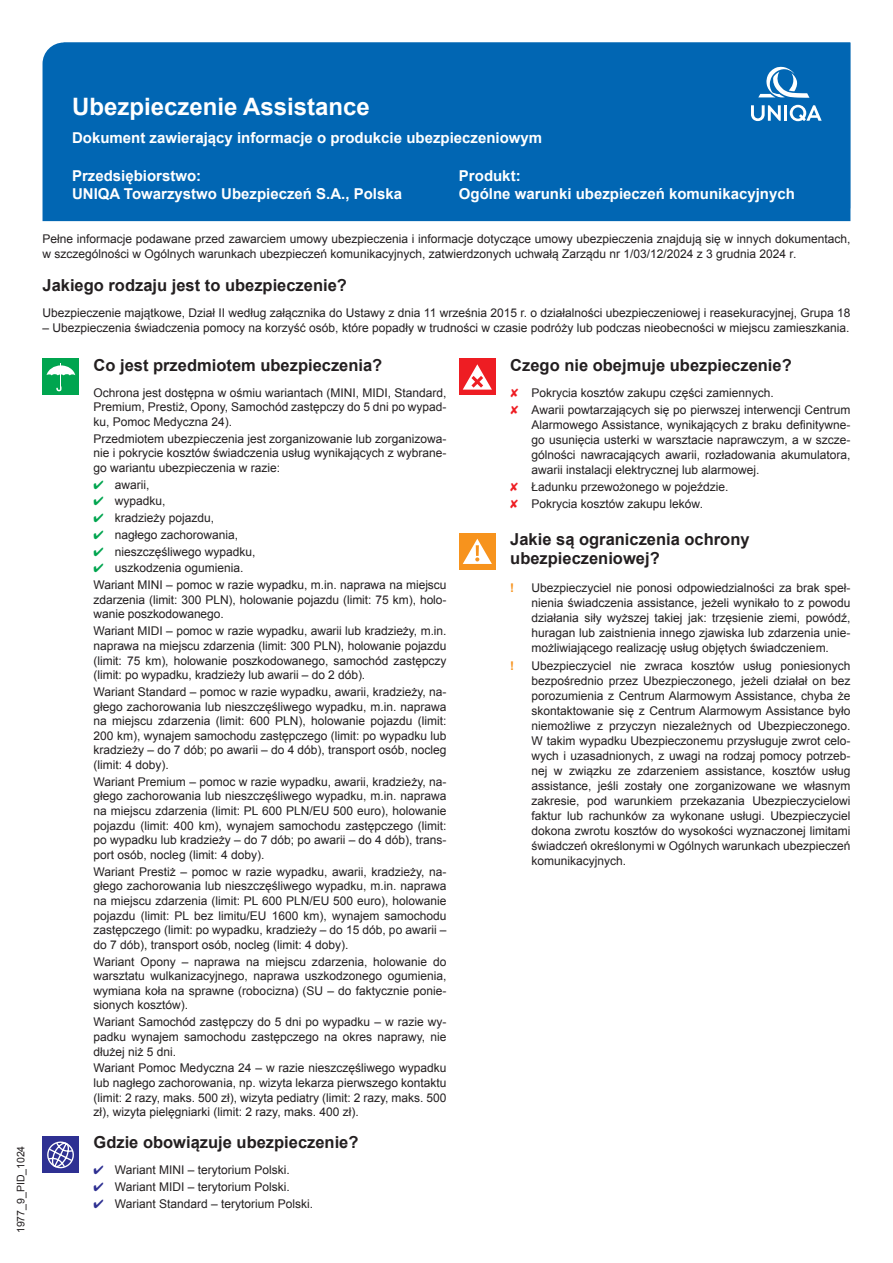
<style>
.page{position:relative;width:893px;height:1263px;background:#fff}
.page>*{position:absolute;margin:0;border:0;box-sizing:border-box;transform-origin:0 0}
.t1{font:700 24px "Arial";color:#fff}
.t2{font:700 16.5px/19.5px "Arial";color:#231f20}
.t3{font:700 15px/18px "Arial";color:#fff}
.t4{font:12px/14.7px "Arial";color:#231f20;text-align:justify}
.t5{font:700 12px "Arial";color:#f7931d}
.t6{font:10.5px "Arial";color:#231f20}
.s1{color:#00a54f}
.s2{color:#ee1d23}
.s3{color:#2e3092}
</style>
<div class="page">
<div style="left:43px;top:359px;width:36px;height:36px;background:#00a54f"></div>
<svg style="left:47px;top:363px;width:28px;height:28px"></svg>
<div style="left:459px;top:359px;width:36px;height:36px;background:#ee1d23"></div>
<svg style="left:463px;top:364px;width:29px;height:26px"></svg>
<div style="left:459px;top:533px;width:36px;height:36px;background:#f7931d"></div>
<svg style="left:463px;top:539px;width:29px;height:25px"></svg>
<div style="left:43px;top:1136px;width:36px;height:36px;background:#2e3092"></div>
<svg style="left:47px;top:1141px;width:27px;height:28px"></svg>
<div style="left:43px;top:43px;width:807px;height:178px;background:#0166b3"></div>
<div style="left:64px;top:43px;width:786px;height:165px;background:#0166b3"></div>
<div style="left:744px;top:51px;width:85px;height:85px;background:#0166b3"></div>
<svg style="left:751px;top:105px;width:30px;height:16px"></svg>
<hr style="left:784px;top:105px;width:3px;height:16px;background:#fff">
<svg style="left:790px;top:105px;width:32px;height:16px"></svg>
<svg style="left:758px;top:66px;width:51px;height:32px"></svg>
<p class="t6" style="left:14px;top:1233px;width:89px;rotate:-90deg">1977_9_PID_1024</p>
<h1 class="t1" style="left:72px;top:91px;width:299px">Ubezpieczenie Assistance</h1>
<p class="t3" style="left:72px;top:129px;width:472px">Dokument zawierający informacje o produkcie ubezpieczeniowym</p>
<p class="t3" style="left:72px;top:167px;width:332px">Przedsiębiorstwo:<br>UNIQA Towarzystwo Ubezpieczeń S.A., Polska</p>
<p class="t3" style="left:459px;top:167px;width:337px">Produkt:<br>Ogólne warunki ubezpieczeń komunikacyjnych</p>
<p class="t4" style="left:43px;top:231px;width:809px">Pełne informacje podawane przed zawarciem umowy ubezpieczenia i informacje dotyczące umowy ubezpieczenia znajdują się w innych dokumentach, w szczególności w Ogólnych warunkach ubezpieczeń komunikacyjnych, zatwierdzonych uchwałą Zarządu nr 1/03/12/2024 z 3 grudnia 2024 r.</p>
<h2 class="t2" style="left:43px;top:276px;width:306px">Jakiego rodzaju jest to ubezpieczenie?</h2>
<p class="t4" style="left:43px;top:305px;width:809px">Ubezpieczenie majątkowe, Dział II według załącznika do Ustawy z dnia 11 września 2015 r. o działalności ubezpieczeniowej i reasekuracyjnej, Grupa 18</p>
<p class="t4" style="left:43px;top:320px;width:808px">– Ubezpieczenia świadczenia pomocy na korzyść osób, które popadły w trudności w czasie podróży lub podczas nieobecności w miejscu zamieszkania.</p>
<h2 class="t2" style="left:94px;top:356px;width:290px">Co jest przedmiotem ubezpieczenia?</h2>
<h2 class="t2" style="left:510px;top:356px;width:283px">Czego nie obejmuje ubezpieczenie?</h2>
<p class="t4" style="left:94px;top:385px;width:354px">Ochrona jest dostępna w ośmiu wariantach (MINI, MIDI, Standard, Premium, Prestiż, Opony, Samochód zastępczy do 5 dni po wypad&shy;ku, Pomoc Medyczna 24).</p>
<p class="t4" style="left:94px;top:431px;width:354px">Przedmiotem ubezpieczenia jest zorganizowanie lub zorganizowa&shy;nie i pokrycie kosztów świadczenia usług wynikających z wybrane&shy;go wariantu ubezpieczenia w razie:</p>
<p class="t4" style="left:94px;top:477px;width:57px"><span class="s1">✔</span> awarii,</p>
<p class="t4" style="left:94px;top:494px;width:73px"><span class="s1">✔</span> wypadku,</p>
<p class="t4" style="left:94px;top:511px;width:122px"><span class="s1">✔</span> kradzieży pojazdu,</p>
<p class="t4" style="left:94px;top:527px;width:146px"><span class="s1">✔</span> nagłego zachorowania,</p>
<p class="t4" style="left:94px;top:544px;width:163px"><span class="s1">✔</span> nieszczęśliwego wypadku,</p>
<p class="t4" style="left:94px;top:560px;width:354px;line-height:16.8px"><span class="s1">✔</span> uszkodzenia ogumienia.<br>Wariant MINI – pomoc w razie wypadku, m.in. naprawa na miejscu</p>
<p class="t4" style="left:94px;top:592px;width:354px">zdarzenia (limit: 300 PLN), holowanie pojazdu (limit: 75 km), holo&shy;wanie poszkodowanego.</p>
<p class="t4" style="left:94px;top:624px;width:354px">Wariant MIDI – pomoc w razie wypadku, awarii lub kradzieży, m.in. naprawa na miejscu zdarzenia (limit: 300 PLN), holowanie pojazdu (limit: 75 km), holowanie poszkodowanego, samochód zastępczy (limit: po wypadku, kradzieży lub awarii – do 2 dób).</p>
<p class="t4" style="left:94px;top:684px;width:354px">Wariant Standard – pomoc w razie wypadku, awarii, kradzieży, na&shy;głego zachorowania lub nieszczęśliwego wypadku, m.in. naprawa na miejscu zdarzenia (limit: 600 PLN), holowanie pojazdu (limit:<br>200 km), wynajem samochodu zastępczego (limit: po wypadku lub kradzieży – do 7 dób; po awarii – do 4 dób), transport osób, nocleg (limit: 4 doby).</p>
<p class="t4" style="left:94px;top:774px;width:354px">Wariant Premium – pomoc w razie wypadku, awarii, kradzieży, na&shy;głego zachorowania lub nieszczęśliwego wypadku, m.in. naprawa na miejscu zdarzenia (limit: PL 600 PLN/EU 500 euro), holowanie pojazdu (limit: 400 km), wynajem samochodu zastępczego (limit: po wypadku lub kradzieży – do 7 dób; po awarii – do 4 dób), trans&shy;port osób, nocleg (limit: 4 doby).</p>
<p class="t4" style="left:94px;top:864px;width:354px">Wariant Prestiż – pomoc w razie wypadku, awarii, kradzieży, na&shy;głego zachorowania lub nieszczęśliwego wypadku, m.in. naprawa na miejscu zdarzenia (limit: PL 600 PLN/EU 500 euro), holowanie pojazdu (limit: PL bez limitu/EU 1600 km), wynajem samochodu zastępczego (limit: po wypadku, kradzieży – do 15 dób, po awarii – do 7 dób), transport osób, nocleg (limit: 4 doby).</p>
<p class="t4" style="left:94px;top:954px;width:354px">Wariant Opony – naprawa na miejscu zdarzenia, holowanie do warsztatu wulkanizacyjnego, naprawa uszkodzonego ogumienia, wymiana koła na sprawne (robocizna) (SU – do faktycznie ponie&shy;sionych kosztów).</p>
<p class="t4" style="left:94px;top:1015px;width:354px">Wariant Samochód zastępczy do 5 dni po wypadku – w razie wy&shy;padku wynajem samochodu zastępczego na okres naprawy, nie dłużej niż 5 dni.</p>
<p class="t4" style="left:94px;top:1061px;width:354px">Wariant Pomoc Medyczna 24 – w razie nieszczęśliwego wypadku lub nagłego zachorowania, np. wizyta lekarza pierwszego kontaktu (limit: 2 razy, maks. 500 zł), wizyta pediatry (limit: 2 razy, maks. 500 zł), wizyta pielęgniarki (limit: 2 razy, maks. 400 zł).</p>
<p class="t4" style="left:510px;top:384px;width:342px;line-height:17.1px"><span class="s2">✘</span> Pokrycia kosztów zakupu części zamiennych.<br><span class="s2">✘</span> Awarii powtarzających się po pierwszej interwencji Centrum</p>
<p class="t4" style="left:532px;top:417px;width:320px">Alarmowego Assistance, wynikających z braku definitywne&shy;go usunięcia usterki w warsztacie naprawczym, a w szcze&shy;gólności nawracających awarii, rozładowania akumulatora, awarii instalacji elektrycznej lub alarmowej.</p>
<p class="t4" style="left:510px;top:478px;width:220px;line-height:17.1px"><span class="s2">✘</span> Ładunku przewożonego w pojeździe. <span class="s2">✘</span> Pokrycia kosztów zakupu leków.</p>
<h2 class="t2" style="left:510px;top:530px;width:241px">Jakie są ograniczenia ochrony ubezpieczeniowej?</h2>
<p class="t5" style="left:510px;top:580px;width:5px">!</p>
<p class="t4" style="left:532px;top:581px;width:320px">Ubezpieczyciel nie ponosi odpowiedzialności za brak speł&shy;nienia świadczenia assistance, jeżeli wynikało to z powodu działania siły wyższej takiej jak: trzęsienie ziemi, powódź, huragan lub zaistnienia innego zjawiska lub zdarzenia unie&shy;możliwiającego realizację usług objętych świadczeniem.</p>
<p class="t5" style="left:510px;top:657px;width:5px">!</p>
<p class="t4" style="left:532px;top:658px;width:320px">Ubezpieczyciel nie zwraca kosztów usług poniesionych bezpośrednio przez Ubezpieczonego, jeżeli działał on bez porozumienia z Centrum Alarmowym Assistance, chyba że skontaktowanie się z Centrum Alarmowym Assistance było niemożliwe z przyczyn niezależnych od Ubezpieczonego.<br>W takim wypadku Ubezpieczonemu przysługuje zwrot celo&shy;wych i uzasadnionych, z uwagi na rodzaj pomocy potrzeb&shy;nej w związku ze zdarzeniem assistance, kosztów usług assistance, jeśli zostały one zorganizowane we własnym zakresie, pod warunkiem przekazania Ubezpieczycielowi faktur lub rachunków za wykonane usługi. Ubezpieczyciel dokona zwrotu kosztów do wysokości wyznaczonej limitami świadczeń określonymi w Ogólnych warunkach ubezpieczeń komunikacyjnych.</p>
<h2 class="t2" style="left:94px;top:1133px;width:266px">Gdzie obowiązuje ubezpieczenie?</h2>
<p class="t4" style="left:94px;top:1163px;width:198px"><span class="s3">✔</span> Wariant MINI – terytorium Polski.</p>
<p class="t4" style="left:94px;top:1180px;width:198px"><span class="s3">✔</span> Wariant MIDI – terytorium Polski.</p>
<p class="t4" style="left:94px;top:1197px;width:221px"><span class="s3">✔</span> Wariant Standard – terytorium Polski.</p>
</div>
